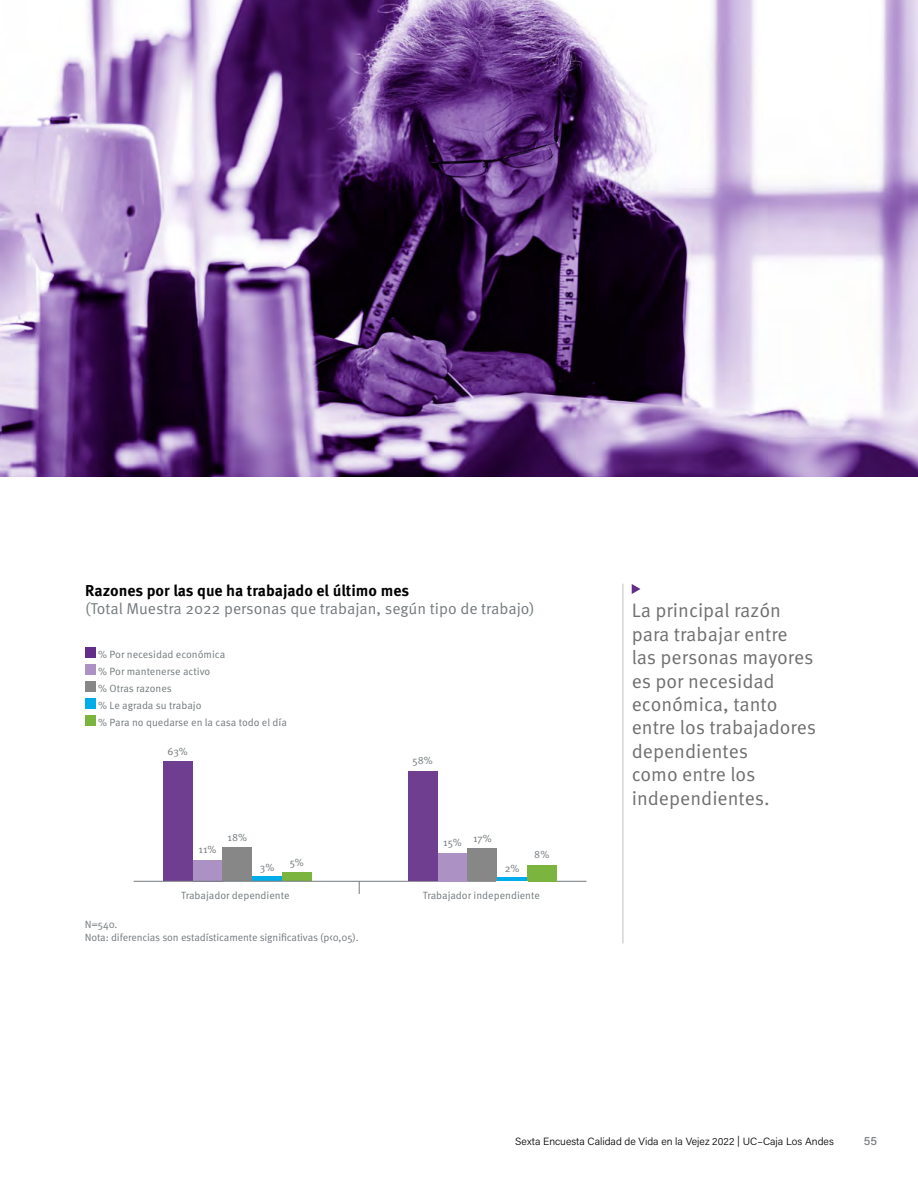
<style>
.page{position:relative;width:918px;height:1188px;background:#fff}
.page>*{position:absolute;margin:0;border:0;box-sizing:border-box;transform-origin:0 0}
.t1{font:19.5px/23.4px "Meta Pro";color:#706f6f}
.t2{font:15.75px "Meta Pro";color:#73797c}
.t3{font:700 15.75px "Meta Pro";color:#000}
.t4{font:12px "Acumin Variable Concept";color:#73797c}
.t5{font:10.5px "Meta Pro";color:#73797c}
.t6{font:10.5px/12.8px "Meta Pro Norm";letter-spacing:-.01em;color:#73797c}
.t7{font:10.5px "Acumin Variable Concept";color:#000}
</style>
<div class="page">
<img style="left:0;top:0;width:918px;height:477px">
<hr style="left:623px;top:584px;width:1px;height:360px;background:#bec1c2">
<svg style="left:632px;top:584px;width:8px;height:10px"></svg>
<div style="left:85px;top:647px;width:11px;height:11px;background:#622e88"></div>
<div style="left:85px;top:681px;width:11px;height:11px;background:#878787"></div>
<div style="left:85px;top:664px;width:11px;height:11px;background:#ab91c4"></div>
<div style="left:85px;top:699px;width:11px;height:10px;background:#00ade9"></div>
<div style="left:163px;top:762px;width:30px;height:119px;background:#6f3e91"></div>
<svg style="left:359px;top:882px;width:1px;height:12px"></svg>
<div style="left:193px;top:860px;width:29px;height:21px;background:#ab91c4"></div>
<div style="left:222px;top:848px;width:30px;height:33px;background:#878787"></div>
<div style="left:282px;top:873px;width:30px;height:8px;background:#7cb440"></div>
<svg style="left:252px;top:876px;width:30px;height:5px"></svg>
<hr style="left:134px;top:881px;width:453px;height:1px;background:#73797c">
<div style="left:408px;top:771px;width:30px;height:110px;background:#6f3e91"></div>
<div style="left:438px;top:853px;width:29px;height:28px;background:#ab91c4"></div>
<div style="left:467px;top:849px;width:30px;height:32px;background:#878787"></div>
<div style="left:527px;top:865px;width:30px;height:16px;background:#7cb440"></div>
<div style="left:497px;top:878px;width:30px;height:10px;background:#00ade9"></div>
<div style="left:496px;top:881px;width:31px;height:8px;background:#fff"></div>
<div style="left:85px;top:715px;width:11px;height:11px;background:#7cb440"></div>
<h2 class="t3" style="left:85px;top:580px;width:325px">Razones por las que ha trabajado el último mes</h2>
<h2 class="t2" style="left:85px;top:598px;width:451px">(Total Muestra 2022 personas que trabajan, según tipo de trabajo)</h2>
<p class="t5" style="left:98px;top:648px;width:129px">% Por necesidad económica</p>
<p class="t5" style="left:98px;top:682px;width:75px">% Otras razones</p>
<p class="t5" style="left:98px;top:665px;width:114px">% Por mantenerse activo</p>
<p class="t5" style="left:98px;top:699px;width:105px">% Le agrada su trabajo</p>
<p class="t5" style="left:98px;top:716px;width:190px">% Para no quedarse en la casa todo el día</p>
<p class="t5" style="left:168px;top:744px;width:22px">63%</p>
<p class="t5" style="left:198px;top:843px;width:20px">11%</p>
<p class="t5" style="left:228px;top:830px;width:21px">18%</p>
<p class="t5" style="left:260px;top:861px;width:16px">3%</p>
<p class="t5" style="left:290px;top:855px;width:16px">5%</p>
<p class="t5" style="left:413px;top:754px;width:22px">58%</p>
<p class="t5" style="left:443px;top:834px;width:50px">15% 17%</p>
<p class="t5" style="left:505px;top:862px;width:16px">2%</p>
<p class="t5" style="left:534px;top:848px;width:17px">8%</p>
<p class="t5" style="left:181px;top:888px;width:110px">Trabajador dependiente</p>
<p class="t5" style="left:423px;top:888px;width:118px">Trabajador independiente</p>
<p class="t6" style="left:85px;top:917px;width:276px">N=540.<br>Nota: diferencias son estadísticamente significativas (p&lt;0,05).</p>
<h1 class="t1" style="left:632px;top:600px;width:186px">La principal razón para trabajar entre las personas mayores es por necesidad económica, tanto entre los trabajadores dependientes<br>como entre los independientes.</h1>
<p class="t7" style="left:515px;top:1134px;width:320px">Sexta Encuesta Calidad de Vida en la Vejez 2022 | UC–Caja Los Andes</p>
<p class="t4" style="left:864px;top:1132px;width:15px">55</p>
</div>
